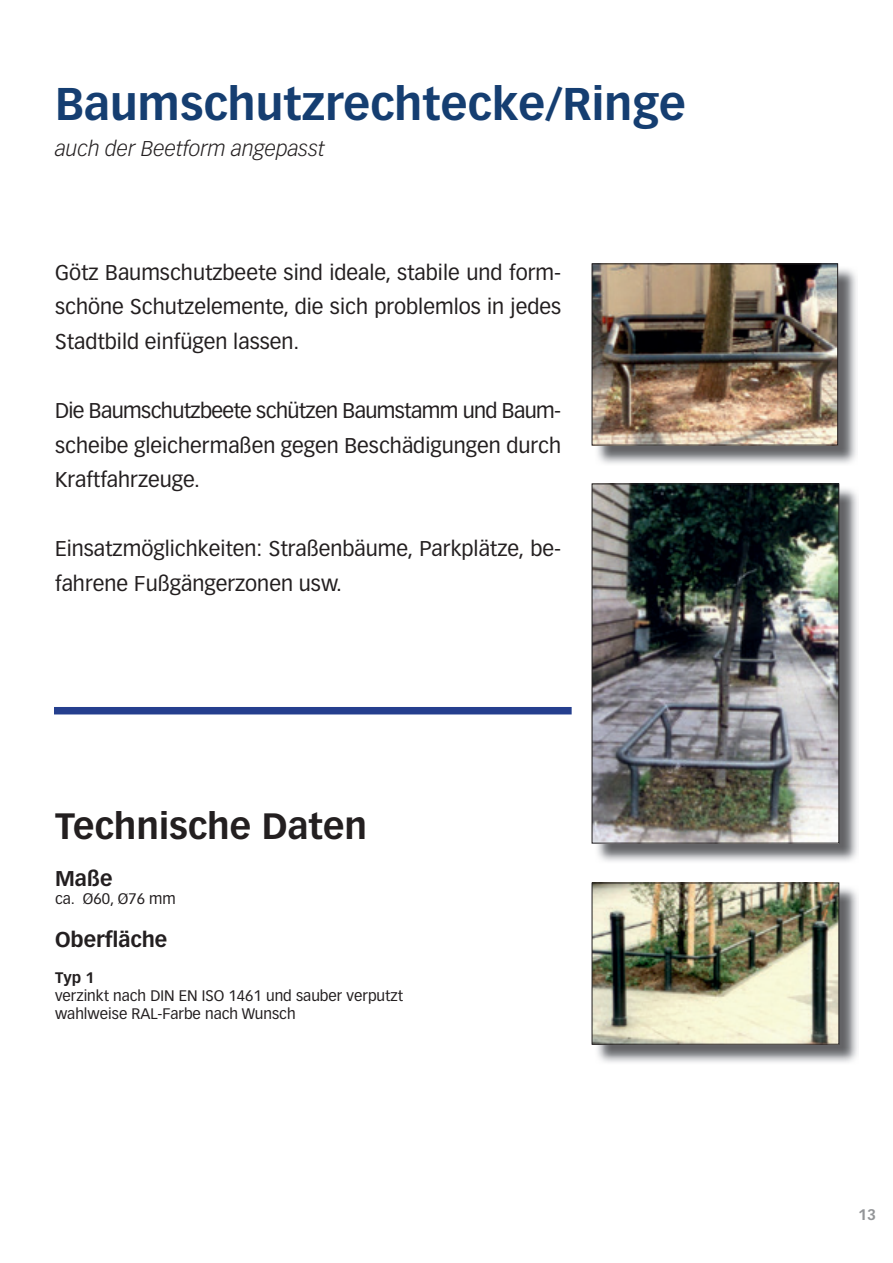
<style>
.page{position:relative;width:893px;height:1263px;background:#fff}
.page>*{position:absolute;margin:0;border:0;box-sizing:border-box;transform-origin:0 0}
.t1{font:700 45px "Vectora LT Std";color:#153e71}
.t2{font:700 36px "Vectora LT Std";color:#231f20}
.t3{font:21px/34.5px "Vectora LT Std";color:#231f20;text-align:justify}
.t4{font:italic 300 21px "Vectora LT Std";color:#231f20}
.t5{font:700 21px "Vectora LT Std";color:#231f20}
.t6{font:15px/18px "Vectora LT Std";color:#231f20}
.t7{font:700 15px "Vectora LT Std";color:#231f20}
.t8{font:700 15px "Vectora LT Std";color:#939598}
</style>
<div class="page">
<img style="left:594px;top:486px;width:264px;height:376px">
<img style="left:594px;top:486px;width:243px;height:355px">
<div style="left:592px;top:484px;width:247px;height:359px;border:1px solid #231f20"></div>
<img style="left:594px;top:885px;width:264px;height:178px">
<img style="left:594px;top:885px;width:243px;height:157px">
<img style="left:594px;top:266px;width:262px;height:198px">
<img style="left:594px;top:266px;width:242px;height:177px">
<div style="left:592px;top:264px;width:246px;height:181px;border:1px solid #231f20"></div>
<div style="left:54px;top:707px;width:518px;height:7px;background:#253f8e"></div>
<h1 class="t1" style="left:55px;top:77px;width:632px">Baumschutzrechtecke/Ringe</h1>
<p class="t4" style="left:55px;top:136px;width:271px">auch der Beetform angepasst</p>
<p class="t3" style="left:55px;top:255px;width:508px">Götz Baumschutzbeete sind ideale, stabile und form&shy;schöne Schutzelemente, die sich problemlos in jedes Stadtbild einfügen lassen.</p>
<p class="t3" style="left:55px;top:393px;width:508px">Die Baumschutzbeete schützen Baumstamm und Baum&shy;scheibe gleichermaßen gegen Beschädigungen durch Kraftfahrzeuge.</p>
<p class="t3" style="left:55px;top:531px;width:508px">Einsatzmöglichkeiten: Straßenbäume, Parkplätze, be&shy;fahrene Fußgängerzonen usw.</p>
<h2 class="t2" style="left:55px;top:804px;width:314px">Technische Daten</h2>
<p class="t5" style="left:55px;top:865px;width:59px">Maße</p>
<p class="t6" style="left:55px;top:889px;width:122px">ca. Ø60, Ø76 mm</p>
<p class="t5" style="left:55px;top:927px;width:114px">Oberfläche</p>
<p class="t7" style="left:55px;top:968px;width:41px">Typ 1</p>
<p class="t6" style="left:55px;top:987px;width:349px">verzinkt nach DIN EN ISO 1461 und sauber verputzt wahlweise RAL-Farbe nach Wunsch</p>
<p class="t8" style="left:858px;top:1206px;width:19px">13</p>
</div>
